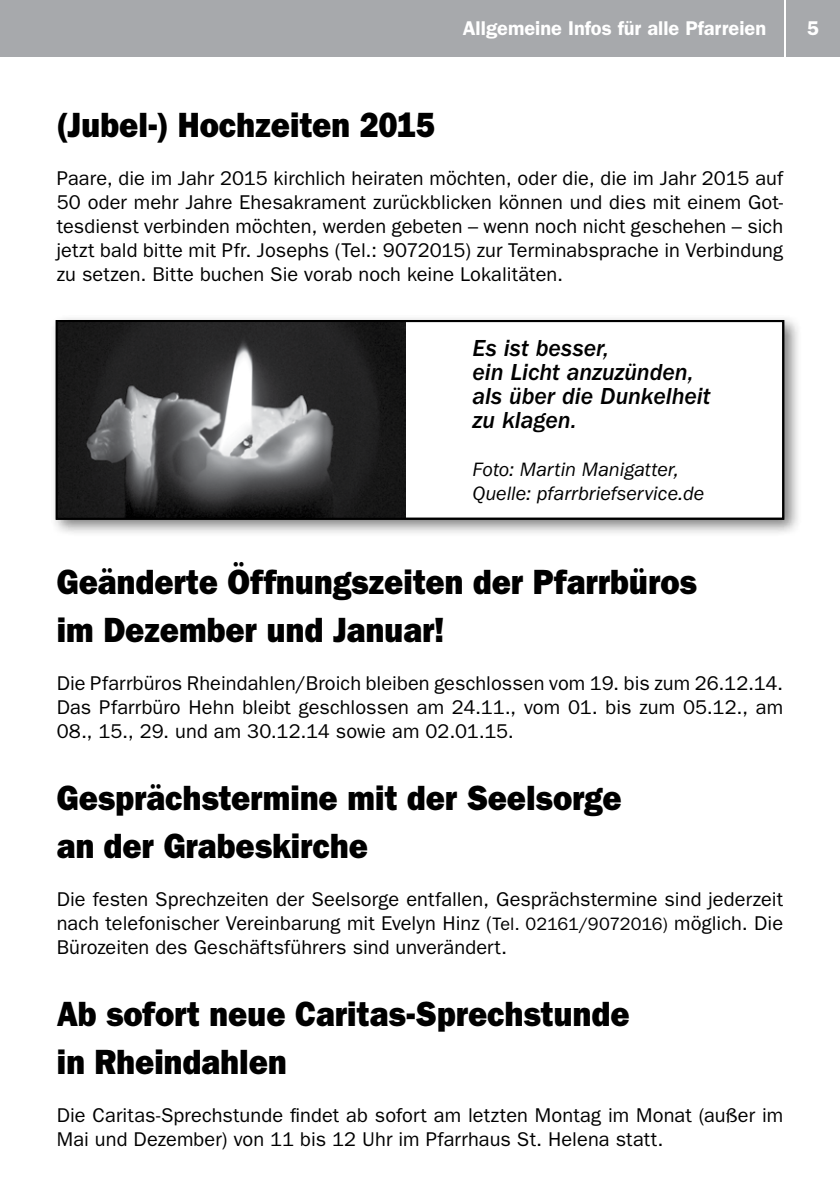
<style>
.page{position:relative;width:840px;height:1191px;background:#fff}
.page>*{position:absolute;margin:0;border:0;box-sizing:border-box;transform-origin:0 0}
.t1{font:800 35.2px/48px "Franklin Gothic LT";color:#000;scale:.91 1}
.t2{font:italic 500 24px/24px "Franklin Gothic LT";letter-spacing:-.005em;color:#000}
.t3{font:20px/24px "Franklin Gothic LT";letter-spacing:.005em;color:#000;text-align:justify}
.t4{font:italic 20px/24px "Franklin Gothic LT";color:#000}
.t5{font:600 20px "Franklin Gothic LT";color:#fff}
.s1{font-size:18px}
</style>
<div class="page">
<div style="left:0;top:0;width:782px;height:57px;background:#a7a9ac"></div>
<div style="left:785px;top:0;width:54px;height:57px;background:#a7a9ac"></div>
<div style="left:49px;top:314px;width:752px;height:224px;background:#000;opacity:.5"></div>
<div style="left:57px;top:321px;width:725px;height:198px;background:#fff"></div>
<img style="left:59px;top:323px;width:346px;height:194px">
<div style="left:56px;top:320px;width:727px;height:200px;border:2px solid #000"></div>
<p class="t5" style="left:462px;top:17px;width:305px">Allgemeine Infos für alle Pfarreien</p>
<p class="t5" style="left:806px;top:17px;width:13px">5</p>
<h1 class="t1" style="left:57px;top:101px;width:417px">(Jubel-) Hochzeiten 2015</h1>
<p class="t3" style="left:57px;top:167px;width:727px">Paare, die im Jahr 2015 kirchlich heiraten möchten, oder die, die im Jahr 2015 auf 50 oder mehr Jahre Ehesakrament zurückblicken können und dies mit einem Got&shy;tesdienst verbinden möchten, werden gebeten – wenn noch nicht geschehen – sich jetzt bald bitte mit Pfr. Josephs (Tel.: 9072015) zur Terminabsprache in Verbindung zu setzen. Bitte buchen Sie vorab noch keine Lokalitäten.</p>
<p class="t2" style="left:472px;top:337px;width:239px">Es ist besser,<br>ein Licht anzuzünden, als über die Dunkelheit zu klagen.</p>
<p class="t4" style="left:472px;top:458px;width:233px">Foto: Martin Manigatter,<br>Quelle: pfarrbriefservice.de</p>
<h1 class="t1" style="left:57px;top:557px;width:704px">Geänderte Öffnungszeiten der Pfarrbüros im Dezember und Januar!</h1>
<p class="t3" style="left:57px;top:671px;width:727px">Die Pfarrbüros Rheindahlen/Broich bleiben geschlossen vom 19. bis zum 26.12.14.<br>Das Pfarrbüro Hehn bleibt geschlossen am 24.11., vom 01. bis zum 05.12., am 08., 15., 29. und am 30.12.14 sowie am 02.01.15.</p>
<h1 class="t1" style="left:57px;top:773px;width:622px">Gesprächstermine mit der Seelsorge an der Grabeskirche</h1>
<p class="t3" style="left:57px;top:887px;width:727px">Die festen Sprechzeiten der Seelsorge entfallen, Gesprächstermine sind jederzeit nach telefonischer Vereinbarung mit Evelyn Hinz (<span class="s1">Tel. 02161/9072016)</span> möglich. Die Bürozeiten des Geschäftsführers sind unverändert.</p>
<h1 class="t1" style="left:57px;top:989px;width:630px">Ab sofort neue Caritas-Sprechstunde in Rheindahlen</h1>
<p class="t3" style="left:57px;top:1103px;width:727px">Die Caritas-Sprechstunde findet ab sofort am letzten Montag im Monat (außer im<br>Mai und Dezember) von 11 bis 12 Uhr im Pfarrhaus St. Helena statt.</p>
</div>
